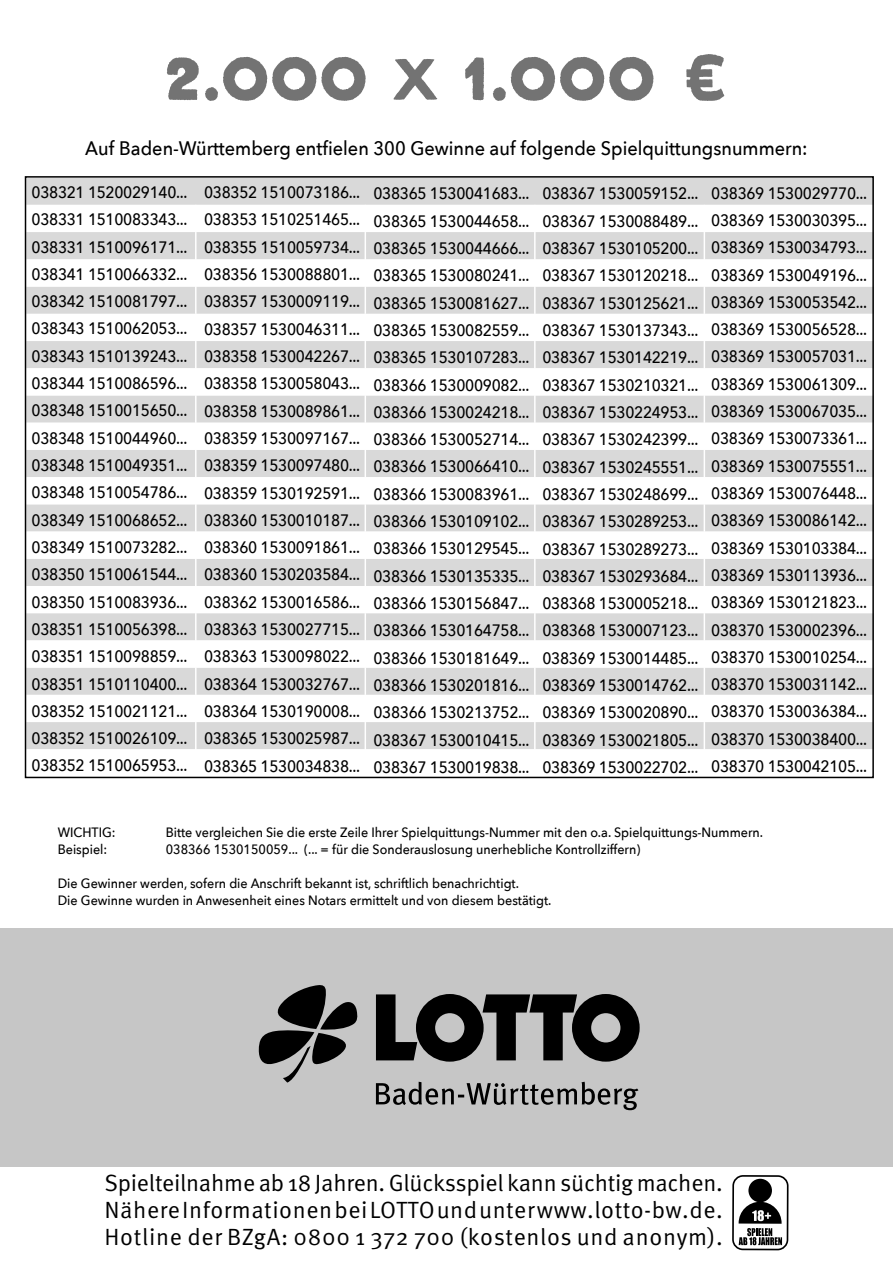
<style>
.page{position:relative;width:893px;height:1263px;background:#fff}
.page>*{position:absolute;margin:0;border:0;box-sizing:border-box;transform-origin:0 0}
.t1{font:700 75px "Lietz Block";color:#737373}
.t2{font:23.55px/27.3px "Meta Pro";letter-spacing:.03em;color:#000;text-align:justify}
.t3{font:500 19.5px "Avenir Next";color:#000;scale:.93 1}
.t4{font:500 16.5px/27.3px "Avenir Next";letter-spacing:-.02em;color:#000;text-align:justify;scale:.93 1}
.t5{font:500 13.5px/17.1px "Avenir Next";color:#000;scale:.93 1}
.s1{font-size:55.5px}
</style>
<div class="page">
<div style="left:28px;top:179px;width:843px;height:26px;background:#d9d9d9"></div>
<svg style="left:28px;top:232px;width:843px;height:517px;fill:#d9d9d9"></svg>
<hr style="left:195px;top:232px;width:2px;height:27px;background:#fff">
<hr style="left:534px;top:232px;width:2px;height:27px;background:#fff">
<hr style="left:195px;top:259px;width:2px;height:28px;background:#fff">
<hr style="left:534px;top:259px;width:2px;height:28px;background:#fff">
<hr style="left:195px;top:287px;width:2px;height:27px;background:#fff">
<hr style="left:534px;top:287px;width:2px;height:27px;background:#fff">
<hr style="left:195px;top:314px;width:2px;height:27px;background:#fff">
<hr style="left:534px;top:314px;width:2px;height:27px;background:#fff">
<hr style="left:195px;top:341px;width:2px;height:27px;background:#fff">
<hr style="left:534px;top:341px;width:2px;height:27px;background:#fff">
<hr style="left:195px;top:368px;width:2px;height:27px;background:#fff">
<hr style="left:534px;top:368px;width:2px;height:27px;background:#fff">
<hr style="left:195px;top:395px;width:2px;height:28px;background:#fff">
<hr style="left:534px;top:395px;width:2px;height:28px;background:#fff">
<hr style="left:195px;top:423px;width:2px;height:27px;background:#fff">
<hr style="left:534px;top:423px;width:2px;height:27px;background:#fff">
<hr style="left:195px;top:450px;width:2px;height:27px;background:#fff">
<hr style="left:534px;top:450px;width:2px;height:27px;background:#fff">
<hr style="left:195px;top:477px;width:2px;height:27px;background:#fff">
<hr style="left:534px;top:477px;width:2px;height:27px;background:#fff">
<hr style="left:195px;top:504px;width:2px;height:27px;background:#fff">
<hr style="left:534px;top:504px;width:2px;height:27px;background:#fff">
<hr style="left:195px;top:531px;width:2px;height:28px;background:#fff">
<hr style="left:534px;top:531px;width:2px;height:28px;background:#fff">
<hr style="left:195px;top:559px;width:2px;height:27px;background:#fff">
<hr style="left:534px;top:559px;width:2px;height:27px;background:#fff">
<hr style="left:195px;top:586px;width:2px;height:27px;background:#fff">
<hr style="left:534px;top:586px;width:2px;height:27px;background:#fff">
<hr style="left:195px;top:613px;width:2px;height:27px;background:#fff">
<hr style="left:534px;top:613px;width:2px;height:27px;background:#fff">
<hr style="left:195px;top:640px;width:2px;height:28px;background:#fff">
<hr style="left:534px;top:640px;width:2px;height:28px;background:#fff">
<hr style="left:195px;top:668px;width:2px;height:27px;background:#fff">
<hr style="left:534px;top:668px;width:2px;height:27px;background:#fff">
<hr style="left:195px;top:695px;width:2px;height:27px;background:#fff">
<hr style="left:534px;top:695px;width:2px;height:27px;background:#fff">
<hr style="left:195px;top:722px;width:2px;height:27px;background:#fff">
<hr style="left:534px;top:722px;width:2px;height:27px;background:#fff">
<svg style="left:365px;top:232px;width:1px;height:517px"></svg>
<svg style="left:704px;top:232px;width:1px;height:517px"></svg>
<div style="left:0;top:928px;width:893px;height:239px;background:#c6c6c6"></div>
<svg style="left:376px;top:994px;width:264px;height:68px"></svg>
<svg style="left:259px;top:985px;width:99px;height:97px"></svg>
<svg style="left:376px;top:1082px;width:262px;height:28px"></svg>
<div style="left:732px;top:1175px;width:57px;height:75px;border:2px solid #000;border-radius:10px"></div>
<div style="left:748px;top:1179px;width:24px;height:23px;background:#000;border-radius:50%"></div>
<svg style="left:739px;top:1202px;width:43px;height:43px"></svg>
<h1 class="t1" style="left:164px;top:27px;width:566px">2.000 <span class="s1">X</span> 1.000 €</h1>
<p class="t3" style="left:85px;top:136px;width:778px">Auf Baden-Württemberg entfielen 300 Gewinne auf folgende Spielquittungsnummern:</p>
<p class="t4" style="left:32px;top:178px;width:169px">038321 1520029140...<br>038331 1510083343...<br>038331 1510096171...<br>038341 1510066332...<br>038342 1510081797...<br>038343 1510062053...<br>038343 1510139243...<br>038344 1510086596...<br>038348 1510015650...<br>038348 1510044960...<br>038348 1510049351...<br>038348 1510054786...<br>038349 1510068652...<br>038349 1510073282...<br>038350 1510061544...<br>038350 1510083936...<br>038351 1510056398...<br>038351 1510098859...<br>038351 1510110400...<br>038352 1510021121...<br>038352 1510026109...<br>038352 1510065953...</p>
<p class="t4" style="left:204px;top:179px;width:169px">038352 1510073186...<br>038353 1510251465...<br>038355 1510059734...<br>038356 1530088801...<br>038357 1530009119...<br>038357 1530046311...<br>038358 1530042267...<br>038358 1530058043...<br>038358 1530089861...<br>038359 1530097167...<br>038359 1530097480...<br>038359 1530192591...<br>038360 1530010187...<br>038360 1530091861...<br>038360 1530203584...<br>038362 1530016586...<br>038363 1530027715...<br>038363 1530098022...<br>038364 1530032767...<br>038364 1530190008...<br>038365 1530025987...<br>038365 1530034838...</p>
<p class="t4" style="left:373px;top:180px;width:169px">038365 1530041683...<br>038365 1530044658...<br>038365 1530044666...<br>038365 1530080241...<br>038365 1530081627...<br>038365 1530082559...<br>038365 1530107283...<br>038366 1530009082...<br>038366 1530024218...<br>038366 1530052714...<br>038366 1530066410...<br>038366 1530083961...<br>038366 1530109102...<br>038366 1530129545...<br>038366 1530135335...<br>038366 1530156847...<br>038366 1530164758...<br>038366 1530181649...<br>038366 1530201816...<br>038366 1530213752...<br>038367 1530010415...<br>038367 1530019838...</p>
<p class="t4" style="left:542px;top:180px;width:169px">038367 1530059152...<br>038367 1530088489...<br>038367 1530105200...<br>038367 1530120218...<br>038367 1530125621...<br>038367 1530137343...<br>038367 1530142219...<br>038367 1530210321...<br>038367 1530224953...<br>038367 1530242399...<br>038367 1530245551...<br>038367 1530248699...<br>038367 1530289253...<br>038367 1530289273...<br>038367 1530293684...<br>038368 1530005218...<br>038368 1530007123...<br>038369 1530014485...<br>038369 1530014762...<br>038369 1530020890...<br>038369 1530021805...<br>038369 1530022702...</p>
<p class="t4" style="left:711px;top:179px;width:169px">038369 1530029770...<br>038369 1530030395...<br>038369 1530034793...<br>038369 1530049196...<br>038369 1530053542...<br>038369 1530056528...<br>038369 1530057031...<br>038369 1530061309...<br>038369 1530067035...<br>038369 1530073361...<br>038369 1530075551...<br>038369 1530076448...<br>038369 1530086142...<br>038369 1530103384...<br>038369 1530113936...<br>038369 1530121823...<br>038370 1530002396...<br>038370 1530010254...<br>038370 1530031142...<br>038370 1530036384...<br>038370 1530038400...<br>038370 1530042105...</p>
<p class="t5" style="left:58px;top:824px;width:64px">WICHTIG:</p>
<p class="t5" style="left:166px;top:824px;width:644px">Bitte vergleichen Sie die erste Zeile Ihrer Spielquittungs-Nummer mit den o.a. Spielquittungs-Nummern.</p>
<p class="t5" style="left:58px;top:841px;width:55px">Beispiel:</p>
<p class="t5" style="left:166px;top:841px;width:512px">038366 1530150059... (... = für die Sonderauslosung unerhebliche Kontrollziffern)</p>
<p class="t5" style="left:58px;top:875px;width:532px">Die Gewinner werden, sofern die Anschrift bekannt ist, schriftlich benachrichtigt.<br>Die Gewinne wurden in Anwesenheit eines Notars ermittelt und von diesem bestätigt.</p>
<h2 class="t2" style="left:104px;top:1168px;width:620px">Spielteilnahme ab 18 Jahren. Glücksspiel kann süchtig machen.<br>Nähere Informationen bei LOTTO und unter www.lotto-bw.de.<br>Hotline der BZgA: 0800 1 372 700 (kostenlos und anonym).</h2>
</div>
